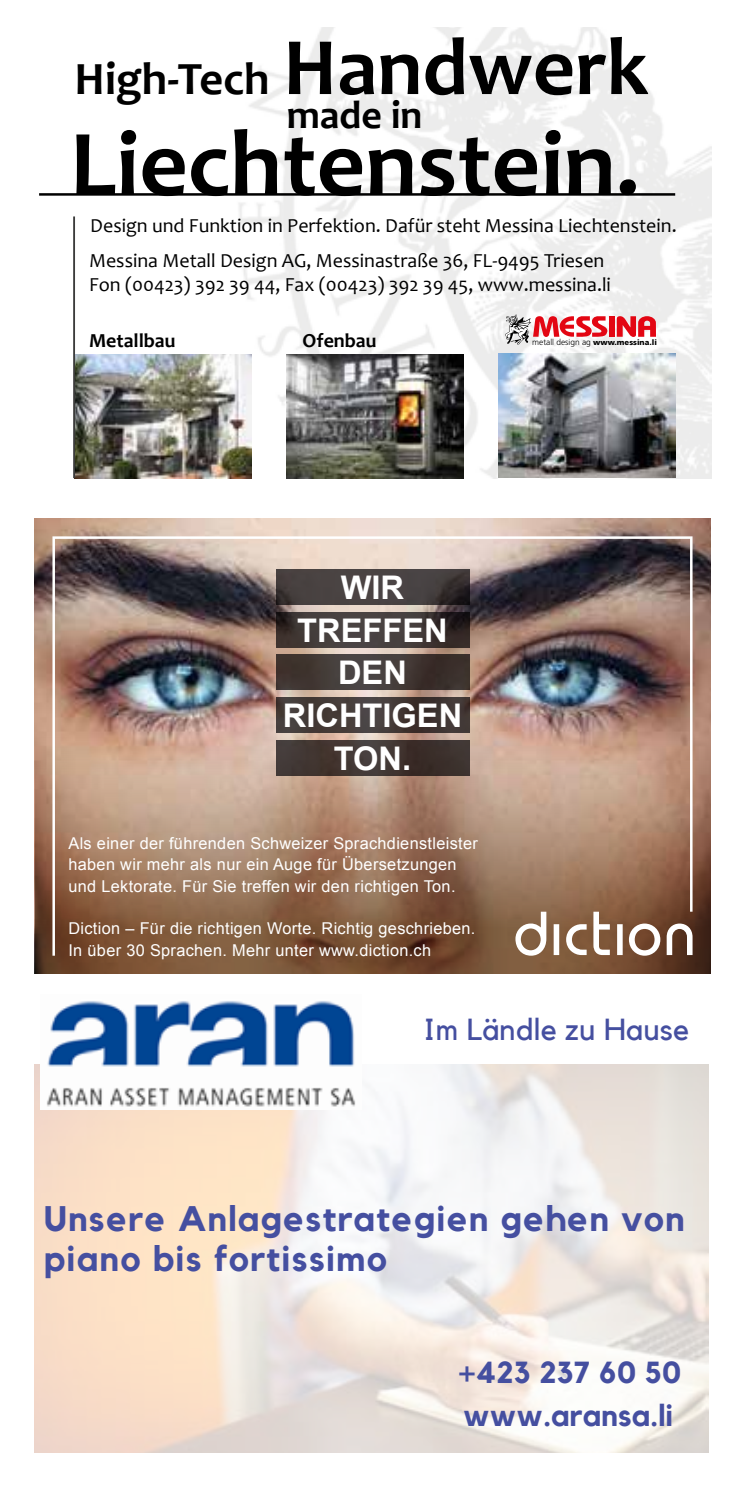
<style>
.page{position:relative;width:745px;height:1489px;background:#fff}
.page>*{position:absolute;margin:0;border:0;box-sizing:border-box;transform-origin:0 0}
.t1{font:700 94.75px "Candara";color:#000}
.t2{font:700 46.5px "Candara";color:#000}
.t3{font:700 40px "Candara";color:#000}
.t4{font:700 35.5px/39.5px "Kollektif";letter-spacing:.04em;color:#454fa0}
.t5{font:700 32.5px/42.5px "Arial";color:#fff;text-align:center}
.t6{font:700 30.25px "Kollektif";letter-spacing:.01em;color:#454fa0}
.t7{font:30.25px "Kollektif";letter-spacing:.01em;color:#454fa0}
.t8{font:20px/35px "Candara";color:#000}
.t9{font:700 20px "Candara";color:#000}
.t10{font:16.25px/21.2px "Arial";letter-spacing:.02em;color:#fff}
.t11{font:300 8.25px "Frutiger";color:#000}
.s1{font-size:82.25px}
.s2{font-weight:900;font-size:7.75px}
</style>
<div class="page">
<img style="left:239px;top:27px;width:471px;height:451px">
<img style="left:75px;top:354px;width:176px;height:124px">
<div style="left:608px;top:316px;width:6px;height:21px;background:#e30613"></div>
<svg style="left:616px;top:316px;width:39px;height:21px"></svg>
<svg style="left:505px;top:314px;width:102px;height:30px"></svg>
<img style="left:498px;top:354px;width:176px;height:123px">
<img style="left:286px;top:354px;width:177px;height:124px">
<hr style="left:39px;top:193px;width:635px;height:3px;background:#000">
<hr style="left:73px;top:216px;width:2px;height:262px;background:#3c3c3b">
<img style="left:46px;top:1001px;width:310px;height:106px">
<img style="left:35px;top:518px;width:674px;height:175px">
<svg style="left:35px;top:693px;width:674px;height:280px;background:#7f583f"></svg>
<img style="left:51px;top:535px;width:642px;height:423px">
<svg style="left:515px;top:911px;width:177px;height:44px"></svg>
<svg style="left:276px;top:569px;width:192px;height:35px;background:#443e3d"></svg>
<svg style="left:276px;top:612px;width:192px;height:35px;background:#3f3736"></svg>
<svg style="left:276px;top:654px;width:192px;height:36px;background:#413835"></svg>
<svg style="left:276px;top:697px;width:192px;height:35px;background:#433937"></svg>
<div style="left:276px;top:740px;width:192px;height:35px;background:linear-gradient(to right,#453b37,#3b302c)"></div>
<h2 class="t2" style="left:74px;top:51px;width:575px">High-Tech <span class="s1">Handwerk</span></h2>
<h1 class="t1" style="left:70px;top:107px;width:571px">Liechtenstein.</h1>
<h3 class="t3" style="left:286px;top:91px;width:137px">made in</h3>
<p class="t8" style="left:89px;top:208px;width:588px">Design und Funktion in Perfektion. Dafür steht Messina Liechtenstein.<br>Messina Metall Design AG, Messinastraße 36, FL-9495 Triesen</p>
<p class="t8" style="left:89px;top:267px;width:523px">Fon (00423) 392 39 44, Fax (00423) 392 39 45, www.messina.li</p>
<p class="t9" style="left:89px;top:328px;width:88px">Metallbau</p>
<p class="t9" style="left:302px;top:328px;width:75px">Ofenbau</p>
<p class="t11" style="left:532px;top:337px;width:126px">metall design ag <span class="s2">www.messina.li</span></p>
<h3 class="t5" style="left:283px;top:567px;width:181px">WIR<br>TREFFEN<br>DEN<br>RICHTIGEN<br>TON.</h3>
<p class="t10" style="left:68px;top:833px;width:410px">Als einer der führenden Schweizer Sprachdienstleister haben wir mehr als nur ein Auge für Übersetzungen und Lektorate. Für Sie treffen wir den richtigen Ton.</p>
<p class="t10" style="left:68px;top:918px;width:408px">Diction – Für die richtigen Worte. Richtig geschrieben.<br>In über 30 Sprachen. Mehr unter www.diction.ch</p>
<h3 class="t7" style="left:423px;top:1011px;width:267px">Im Ländle zu Hause</h3>
<h3 class="t4" style="left:44px;top:1198px;width:641px">Unsere Anlagestrategien gehen von piano bis fortissimo</h3>
<h3 class="t6" style="left:459px;top:1354px;width:223px">+423 237 60 50</h3>
<h3 class="t6" style="left:463px;top:1397px;width:211px">www.aransa.li</h3>
</div>
